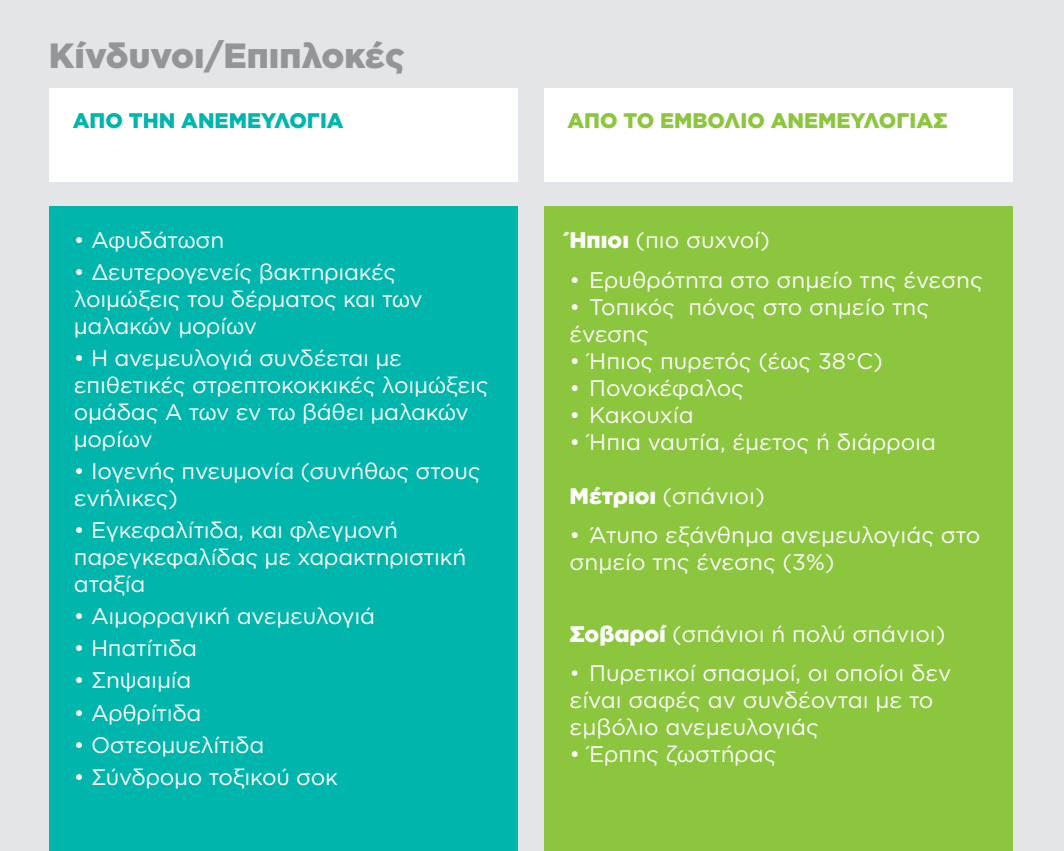
<style>
.page{position:relative;width:1064px;height:851px;background:#fff}
.page>*{position:absolute;margin:0;border:0;box-sizing:border-box;transform-origin:0 0}
.t1{font:900 35px "Gotham Greek";color:#939598}
.t2{font:22.5px/27px "Gotham Greek";letter-spacing:-.01em;color:#fff}
.t3{font:900 21px "Gotham Greek";color:#8bc63e}
.t4{font:900 21px "Gotham Greek";color:#00b5ac}
.s1{font-weight:900}
.s2{font-weight:300}
</style>
<div class="page">
<div style="left:0;top:0;width:1063px;height:850px;background:#e4e5e7"></div>
<div style="left:544px;top:207px;width:468px;height:643px;background:#8bc63e"></div>
<div style="left:49px;top:88px;width:468px;height:94px;background:#fff"></div>
<div style="left:49px;top:207px;width:468px;height:643px;background:#00b5ac"></div>
<div style="left:544px;top:88px;width:468px;height:94px;background:#fff"></div>
<h1 class="t1" style="left:49px;top:36px;width:357px">Κίνδυνοι/Επιπλοκές</h1>
<p class="t4" style="left:73px;top:108px;width:272px">ΑΠΟ ΤΗΝ ΑΝΕΜΕΥΛΟΓΙΑ</p>
<p class="t3" style="left:567px;top:109px;width:382px">ΑΠΟ ΤΟ ΕΜΒΟΛΙΟ ΑΝΕΜΕΥΛΟΓΙΑΣ</p>
<p class="t2" style="left:74px;top:226px;width:152px">• Αφυδάτωση</p>
<p class="t2" style="left:74px;top:258px;width:350px">• Δευτερογενείς βακτηριακές λοιμώξεις του δέρματος και των μαλακών μορίων</p>
<p class="t2" style="left:74px;top:344px;width:416px">• Η ανεμευλογιά συνδέεται με επιθετικές στρεπτοκοκκικές λοιμώξεις ομάδας Α των εν τω βάθει μαλακών μορίων</p>
<p class="t2" style="left:74px;top:457px;width:408px">• Ιογενής πνευμονία (συνήθως στους ενήλικες)</p>
<p class="t2" style="left:74px;top:516px;width:394px">• Eγκεφαλίτιδα, και φλεγμονή παρεγκεφαλίδας με χαρακτηριστική αταξία</p>
<p class="t2" style="left:74px;top:602px;width:302px">• Αιμορραγική ανεμευλογιά</p>
<p class="t2" style="left:74px;top:634px;width:125px">• Ηπατίτιδα</p>
<p class="t2" style="left:74px;top:666px;width:119px">• Σηψαιμία</p>
<p class="t2" style="left:74px;top:698px;width:129px">• Αρθρίτιδα</p>
<p class="t2" style="left:74px;top:730px;width:192px">• Οστεομυελίτιδα</p>
<p class="t2" style="left:74px;top:762px;width:265px">• Σύνδρομο τοξικού σοκ</p>
<p class="t2" style="left:569px;top:226px;width:202px"><span class="s1">Ήπιοι</span> (πιο συχνοί)</p>
<p class="t2" style="left:569px;top:266px;width:414px">• Ερυθρότητα στο σημείο της ένεσης</p>
<p class="t2" style="left:569px;top:293px;width:361px">• Τοπικός πόνος στο σημείο της ένεσης</p>
<p class="t2" style="left:569px;top:347px;width:315px">• Ήπιος πυρετός (έως 38°C)</p>
<p class="t2" style="left:569px;top:374px;width:176px">• Πονοκέφαλος</p>
<p class="t2" style="left:569px;top:401px;width:126px">• Κακουχία</p>
<p class="t2" style="left:569px;top:428px;width:368px">• Ήπια ναυτία, έμετος ή διάρροια</p>
<p class="t2" style="left:569px;top:482px;width:197px"><span class="s1">Μέτριοι</span> (σπάνιοι)</p>
<p class="t2" style="left:569px;top:521px;width:412px">• Άτυπο εξάνθημα ανεμευλογιάς στο σημείο της ένεσης (3%)</p>
<p class="t2" style="left:569px;top:619px;width:377px"><span class="s1">Σοβαροί</span> (σπάνιοι ή πολύ σπάνιοι)</p>
<p class="t2" style="left:569px;top:659px;width:383px"><span class="s2">•</span> Πυρετικοί σπασμοί, οι οποίοι δεν είναι σαφές αν συνδέονται με το εμβόλιο ανεμευλογιάς</p>
<p class="t2" style="left:569px;top:740px;width:208px">• Έρπης ζωστήρας</p>
</div>
